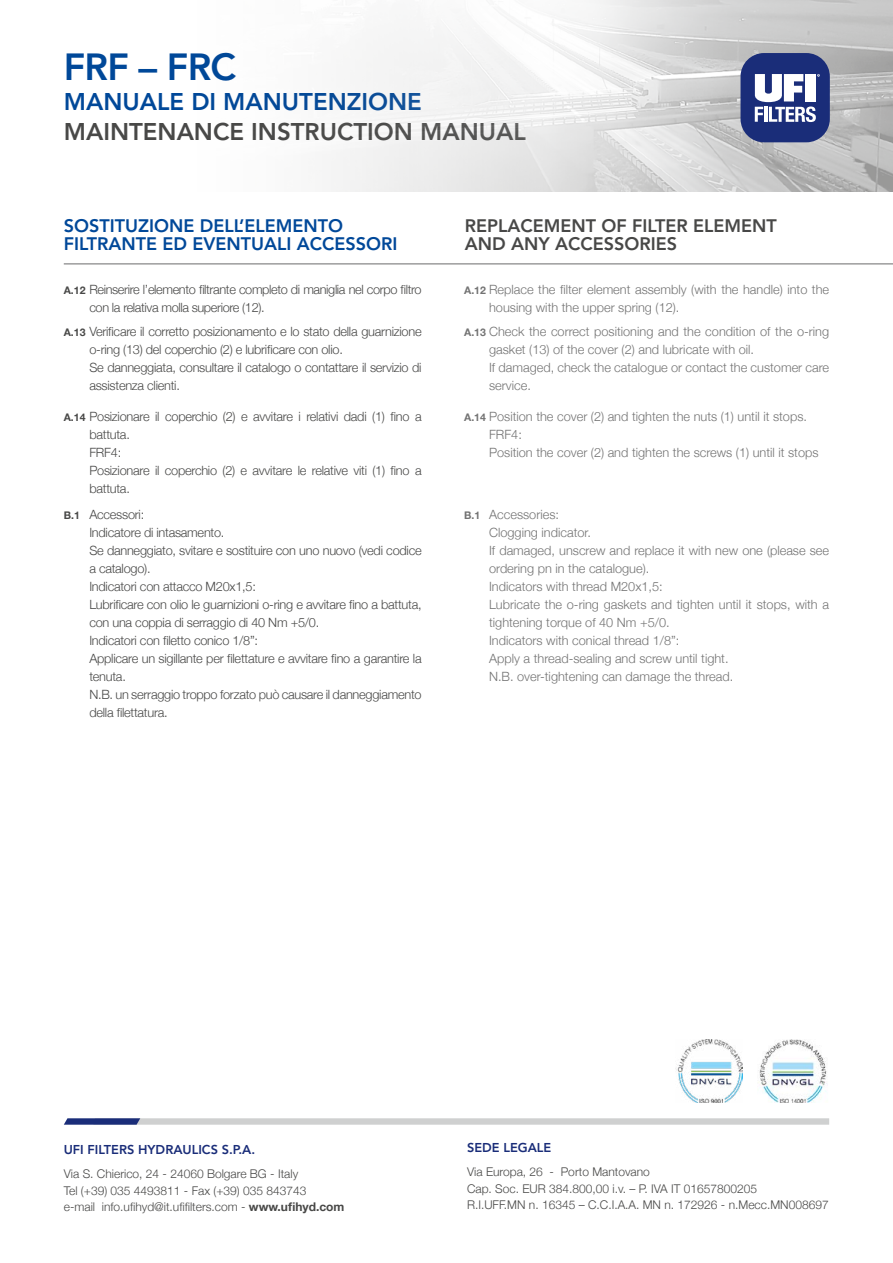
<style>
.page{position:relative;width:893px;height:1263px;background:#fff}
.page>*{position:absolute;margin:0;border:0;box-sizing:border-box;transform-origin:0 0}
.t1{font:800 37.5px "Avenir LT Std";letter-spacing:-.02em;color:#004899}
.t2{font:800 24px "Avenir LT Std";color:#484847}
.t3{font:800 24px "Avenir LT Std";color:#004899}
.t4{font:800 18px/18px "Avenir LT Std";color:#004899}
.t5{font:800 18px/18px "Avenir LT Std";color:#484847}
.t6{font:300 12.75px/18px "Helvetica Neue";letter-spacing:-.02em;color:#484847}
.t7{font:300 12.75px/18px "Helvetica Neue";color:#737373}
.t8{font:800 12.75px "Avenir LT Std";color:#1a2d79}
.t9{font:300 12px/16.5px "Helvetica Neue";color:#484847}
.s1{font-weight:700;font-size:10.5px}
.s2{font-weight:700}
</style>
<div class="page">
<hr style="left:64px;top:263px;width:829px;height:2px;background:#9c9c9d">
<img style="left:331px;top:0;width:562px;height:191px">
<img style="left:676px;top:1040px;width:66px;height:62px">
<img style="left:758px;top:1039px;width:70px;height:63px">
<div style="left:740px;top:53px;width:90px;height:89px;background:#1a2d79;border-radius:23px"></div>
<svg style="left:755px;top:74px;width:65px;height:48px"></svg>
<svg style="left:64px;top:1118px;width:765px;height:7px;background:#c3c5cc"></svg>
<h1 class="t1" style="left:64px;top:44px;width:174px">FRF – FRC</h1>
<h2 class="t3" style="left:64px;top:87px;width:360px">MANUALE DI MANUTENZIONE</h2>
<h2 class="t2" style="left:64px;top:117px;width:464px">MAINTENANCE INSTRUCTION MANUAL</h2>
<h3 class="t4" style="left:64px;top:217px;width:335px">SOSTITUZIONE DELL’ELEMENTO<br>FILTRANTE ED EVENTUALI ACCESSORI</h3>
<h3 class="t5" style="left:465px;top:217px;width:313px">REPLACEMENT OF FILTER ELEMENT<br>AND ANY ACCESSORIES</h3>
<p class="t6" style="left:89px;top:279px;width:334px;text-indent:-26px"><span class="s1">A</span><span class="s1">.12</span> Reinserire l’elemento filtrante completo di maniglia nel corpo filtro con la relativa molla superiore (12).</p>
<p class="t7" style="left:489px;top:279px;width:342px;text-indent:-25px"><span class="s1">A</span><span class="s1">.12</span> Replace the filter element assembly (with the handle) into the housing with the upper spring (12).</p>
<p class="t6" style="left:89px;top:322px;width:334px;text-indent:-26px"><span class="s1">A.13</span> Verificare il corretto posizionamento e lo stato della guarnizione o-ring (13) del coperchio (2) e lubrificare con olio.<br>Se danneggiata, consultare il catalogo o contattare il servizio di assistenza clienti.</p>
<p class="t7" style="left:489px;top:322px;width:342px;text-indent:-25px"><span class="s1">A.13</span> Check the correct positioning and the condition of the o-ring gasket (13) of the cover (2) and lubricate with oil.<br>If damaged, check the catalogue or contact the customer care service.</p>
<p class="t6" style="left:89px;top:407px;width:334px;text-indent:-26px"><span class="s1">A.14</span> Posizionare il coperchio (2) e avvitare i relativi dadi (1) fino a battuta.<br>FRF4:<br>Posizionare il coperchio (2) e avvitare le relative viti (1) fino a battuta.</p>
<p class="t7" style="left:489px;top:407px;width:331px;text-indent:-25px"><span class="s1">A.14</span> Position the cover (2) and tighten the nuts (1) until it stops.<br>FRF4:<br>Position the cover (2) and tighten the screws (1) until it stops</p>
<p class="t6" style="left:89px;top:505px;width:334px;text-indent:-26px"><span class="s1">B.1</span> Accessori:<br>Indicatore di intasamento.<br>Se danneggiato, svitare e sostituire con uno nuovo (vedi codice a catalogo).<br>Indicatori con attacco M20x1,5:<br>Lubrificare con olio le guarnizioni o-ring e avvitare fino a battuta, con una coppia di serraggio di 40 Nm +5/0.<br>Indicatori con filetto conico 1/8”:<br>Applicare un sigillante per filettature e avvitare fino a garantire la tenuta.<br>N.B. un serraggio troppo forzato può causare il danneggiamento della filettatura.</p>
<p class="t7" style="left:489px;top:505px;width:342px;text-indent:-25px"><span class="s1">B.1</span> Accessories:<br>Clogging indicator.<br>If damaged, unscrew and replace it with new one (please see ordering pn in the catalogue).<br>Indicators with thread M20x1,5:<br>Lubricate the o-ring gaskets and tighten until it stops, with a tightening torque of 40 Nm +5/0.<br>Indicators with conical thread 1/8”:<br>Apply a thread-sealing and screw until tight.<br>N.B. over-tightening can damage the thread.</p>
<p class="t8" style="left:64px;top:1142px;width:193px">UFI FILTERS HYDRAULICS S.P.A.</p>
<p class="t9" style="left:64px;top:1165px;width:282px">Via S. Chierico, 24 - 24060 Bolgare BG - Italy<br>Tel (+39) 035 4493811 - Fax (+39) 035 843743<br>e-mail info.ufihyd@it.ufifilters.com - <span class="s2">www.ufihyd.com</span></p>
<p class="t8" style="left:467px;top:1140px;width:86px">SEDE LEGALE</p>
<p class="t9" style="left:467px;top:1163px;width:363px">Via Europa, 26 - Porto Mantovano<br>Cap. Soc. EUR 384.800,00 i.v. – P. IVA IT 01657800205<br>R.I.UFF.MN n. 16345 – C.C.I.A.A. MN n. 172926 - n.Mecc.MN008697</p>
</div>
